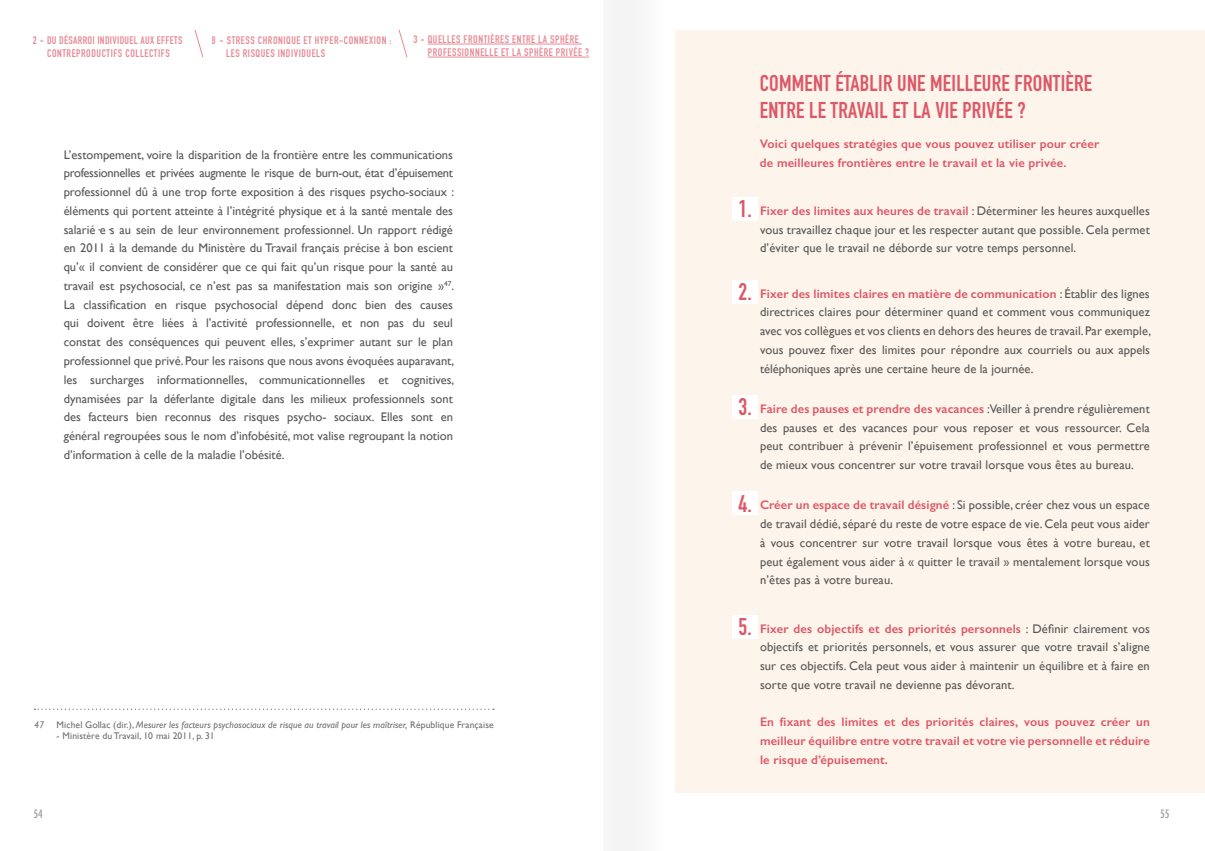
<style>
.page{position:relative;width:1205px;height:851px;background:#fff}
.page>*{position:absolute;margin:0;border:0;box-sizing:border-box;transform-origin:0 0}
.t1{font:700 23.75px "DIN Condensed";color:#dc5867}
.t2{font:700 22.5px/27px "DIN Condensed";letter-spacing:.01em;color:#dc5867}
.t3{font:12.5px/18.8px "Gill Sans";letter-spacing:.01em;color:#575756;text-align:justify}
.t4{font:600 12.5px/18.8px "Gill Sans";letter-spacing:.01em;color:#dc5867;text-align:justify}
.t5{font:500 condensed 11.25px "Futura";color:#9d9d9c}
.t6{font:700 10.88px/13px "DIN Condensed";letter-spacing:.05em;color:#dc5867}
.t7{font:italic 9.62px "Gill Sans";letter-spacing:.01em;color:#706f6f}
.t8{font:9.62px "Gill Sans";letter-spacing:.01em;color:#706f6f}
.s1{font-style:normal}
.s2{font-weight:600;color:#dc5867}
</style>
<div class="page">
<div style="left:603px;top:0;width:71px;height:850px;background:#f6f6f6"></div>
<div style="left:675px;top:30px;width:530px;height:762px;background:#fdf4eb"></div>
<div style="left:732px;top:491px;width:26px;height:24px;background:#fff"></div>
<div style="left:732px;top:615px;width:26px;height:23px;background:#fff"></div>
<hr style="left:428px;top:44px;width:154px;height:1px;background:#dc5867">
<hr style="left:428px;top:57px;width:161px;height:1px;background:#dc5867">
<svg style="left:194px;top:29px;width:10px;height:29px"></svg>
<svg style="left:398px;top:29px;width:10px;height:29px"></svg>
<div style="left:732px;top:197px;width:26px;height:23px;background:#fff"></div>
<div style="left:732px;top:280px;width:26px;height:23px;background:#fff"></div>
<div style="left:732px;top:395px;width:26px;height:23px;background:#fff"></div>
<svg style="left:34px;top:708px;width:460px;height:1px"></svg>
<p class="t6" style="left:33px;top:33px;width:151px;text-align:center">2 - DU DÉSARROI INDIVIDUEL AUX EFFETS<br>CONTREPRODUCTIFS COLLECTIFS</p>
<p class="t6" style="left:226px;top:33px;width:167px;text-indent:-14px">B - STRESS CHRONIQUE ET HYPER-CONNEXION :<br>LES RISQUES INDIVIDUELS</p>
<p class="t6" style="left:428px;top:33px;width:163px;text-indent:-14px">3 - QUELLES FRONTIÈRES ENTRE LA SPHÈRE<br>PROFESSIONNELLE ET LA SPHÈRE PRIVÉE ?</p>
<p class="t3" style="left:64px;top:145px;width:392px">L’estompement, voire la disparition de la frontière entre les communications professionnelles et privées augmente le risque de burn-out, état d’épuisement professionnel dû à une trop forte exposition à des risques psycho-sociaux : éléments qui portent atteinte à l’intégrité physique et à la santé mentale des salarié·e·s au sein de leur environnement professionnel. Un rapport rédigé en 2011 à la demande du Ministère du Travail français précise à bon escient qu’« il convient de considérer que ce qui fait qu’un risque pour la santé au travail est psychosocial, ce n’est pas sa manifestation mais son origine »<sup>47</sup>.<br>La classification en risque psychosocial dépend donc bien des causes qui doivent être liées à l’activité professionnelle, et non pas du seul constat des conséquences qui peuvent elles, s’exprimer autant sur le plan professionnel que privé. Pour les raisons que nous avons évoquées auparavant, les surcharges informationnelles, communicationnelles et cognitives, dynamisées par la déferlante digitale dans les milieux professionnels sont des facteurs bien reconnus des risques psycho- sociaux. Elles sont en général regroupées sous le nom d’infobésité, mot valise regroupant la notion d’information à celle de la maladie l’obésité.</p>
<p class="t7" style="left:34px;top:718px;width:12px">47</p>
<p class="t7" style="left:57px;top:718px;width:439px"><span class="s1">Michel Gollac (dir.),</span> Mesurer les facteurs psychosociaux de risque au travail pour les maîtriser, <span class="s1">République Française</span></p>
<p class="t8" style="left:57px;top:730px;width:160px">- Ministère du Travail, 10 mai 2011, p. 31</p>
<h1 class="t1" style="left:738px;top:193px;width:15px">1.</h1>
<h2 class="t2" style="left:760px;top:70px;width:334px">COMMENT ÉTABLIR UNE MEILLEURE FRONTIÈRE<br>ENTRE LE TRAVAIL ET LA VIE PRIVÉE ?</h2>
<p class="t4" style="left:760px;top:135px;width:341px">Voici quelques stratégies que vous pouvez utiliser pour créer de meilleures frontières entre le travail et la vie privée.</p>
<p class="t3" style="left:760px;top:201px;width:391px"><span class="s2">Fixer des limites aux heures de travail</span> : Déterminer les heures auxquelles vous travaillez chaque jour et les respecter autant que possible. Cela permet d’éviter que le travail ne déborde sur votre temps personnel.</p>
<h1 class="t1" style="left:738px;top:275px;width:15px">2.</h1>
<p class="t3" style="left:760px;top:284px;width:393px"><span class="s2">Fixer des limites claires en matière de communication</span> : Établir des lignes directrices claires pour déterminer quand et comment vous communiquez avec vos collègues et vos clients en dehors des heures de travail. Par exemple, vous pouvez fixer des limites pour répondre aux courriels ou aux appels téléphoniques après une certaine heure de la journée.</p>
<h1 class="t1" style="left:738px;top:391px;width:15px">3.</h1>
<p class="t3" style="left:760px;top:399px;width:391px"><span class="s2">Faire des pauses et prendre des vacances</span> :Veiller à prendre régulièrement des pauses et des vacances pour vous reposer et vous ressourcer. Cela peut contribuer à prévenir l’épuisement professionnel et vous permettre de mieux vous concentrer sur votre travail lorsque vous êtes au bureau.</p>
<h1 class="t1" style="left:738px;top:487px;width:15px">4.</h1>
<p class="t3" style="left:760px;top:495px;width:391px"><span class="s2">Créer un espace de travail désigné</span> : Si possible, créer chez vous un espace de travail dédié, séparé du reste de votre espace de vie. Cela peut vous aider à vous concentrer sur votre travail lorsque vous êtes à votre bureau, et peut également vous aider à « quitter le travail » mentalement lorsque vous n’êtes pas à votre bureau.</p>
<h1 class="t1" style="left:738px;top:610px;width:15px">5.</h1>
<p class="t3" style="left:760px;top:618px;width:391px"><span class="s2">Fixer des objectifs et des priorités personnels</span> : Définir clairement vos objectifs et priorités personnels, et vous assurer que votre travail s’aligne sur ces objectifs. Cela peut vous aider à maintenir un équilibre et à faire en sorte que votre travail ne devienne pas dévorant.</p>
<p class="t4" style="left:760px;top:712px;width:391px">En fixant des limites et des priorités claires, vous pouvez créer un meilleur équilibre entre votre travail et votre vie personnelle et réduire le risque d’épuisement.</p>
<p class="t5" style="left:33px;top:806px;width:11px">54</p>
<p class="t5" style="left:1160px;top:806px;width:11px">55</p>
</div>
